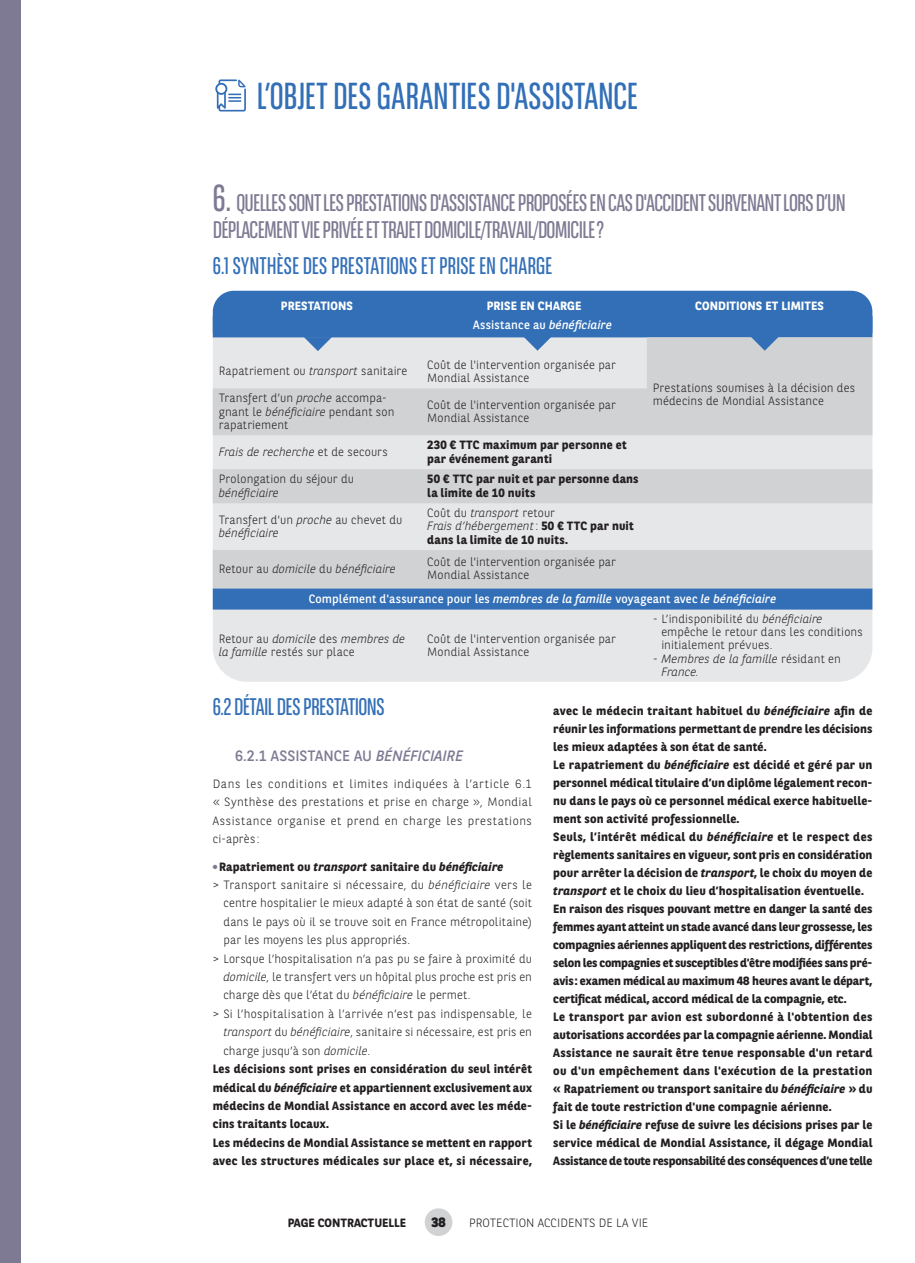
<style>
.page{position:relative;width:915px;height:1263px;background:#fff}
.page>*{position:absolute;margin:0;border:0;box-sizing:border-box;transform-origin:0 0}
.t1{font:37.5px "BNPP Sans Condensed";letter-spacing:-.005em;color:#326fb7}
.t2{font:24px/27px "BNPP Sans Condensed";letter-spacing:-.03em;color:#7f7a93}
.t3{font:24px "BNPP Sans Condensed";letter-spacing:-.01em;color:#326fb7}
.t4{font:24px "BNPP Sans Condensed";letter-spacing:-.03em;color:#326fb7}
.t5{font:15px "BNPP Sans";letter-spacing:-.005em;color:#7f7a93}
.t6{font:800 13.5px "BNPP Rounded";color:#231f20}
.t7{font:700 12px/18px "BNPP Sans";letter-spacing:.015em;color:#231f20}
.t8{font:300 12px/13.2px "BNPP Sans";letter-spacing:.015em;color:#231f20}
.t9{font:italic 300 12px/13.2px "BNPP Sans";letter-spacing:.005em;color:#231f20}
.t10{font:12px "BNPP Sans";letter-spacing:.015em;color:#fff}
.t11{font:700 12px "BNPP Sans";letter-spacing:.005em;color:#fff}
.t12{font:300 12px "BNPP Rounded";color:#231f20}
.t13{font:700 12px "BNPP Rounded";color:#231f20}
.s1{font-size:37.5px}
.s2{font-style:italic}
.s3{font-style:normal}
.s4{font-weight:300}
.s5{font-weight:300;font-style:italic}
.s6{color:#7f7a93}
</style>
<div class="page">
<div style="left:424px;top:1208px;width:28px;height:28px;background:#d1d2d4;border-radius:50%"></div>
<div style="left:0;top:0;width:21px;height:1263px;background:#7f7a93"></div>
<div style="left:213px;top:610px;width:145px;height:72px;background:#e6e7e9"></div>
<div style="left:358px;top:610px;width:514px;height:72px;background:#e6e7e9"></div>
<svg style="left:213px;top:588px;width:659px;height:22px;background:#3973b8"></svg>
<svg style="left:213px;top:351px;width:659px;height:237px;background:#dadbdd"></svg>
<svg style="left:213px;top:291px;width:659px;height:60px;background:#5787c0"></svg>
<svg style="left:215px;top:79px;width:31px;height:32px"></svg>
<h1 class="t1" style="left:256px;top:73px;width:383px">L’OBJET DES GARANTIES D'ASSISTANCE</h1>
<h2 class="t2" style="left:213px;top:189px;width:634px"><span class="s1">6.</span> QUELLES SONT LES PRESTATIONS D'ASSISTANCE PROPOSÉES EN CAS D'ACCIDENT SURVENANT LORS D’UN<br>DÉPLACEMENT VIE PRIVÉE ET TRAJET DOMICILE/TRAVAIL/DOMICILE?</h2>
<h2 class="t3" style="left:213px;top:251px;width:341px">6.1 SYNTHÈSE DES PRESTATIONS ET PRISE EN CHARGE</h2>
<p class="t11" style="left:281px;top:298px;width:74px">PRESTATIONS</p>
<p class="t11" style="left:486px;top:298px;width:96px">PRISE EN CHARGE</p>
<p class="t11" style="left:695px;top:298px;width:130px">CONDITIONS ET LIMITES</p>
<p class="t10" style="left:473px;top:317px;width:140px">Assistance au <span class="s2">bénéficiaire</span></p>
<p class="t8" style="left:219px;top:364px;width:190px">Rapatriement ou <span class="s2">transport</span> sanitaire</p>
<p class="t8" style="left:427px;top:357px;width:190px">Coût de l'intervention organisée par<br>Mondial Assistance</p>
<p class="t8" style="left:652px;top:381px;width:204px">Prestations soumises à la décision des</p>
<p class="t8" style="left:219px;top:391px;width:170px">Transfert d’un <span class="s2">proche</span> accompa-</p>
<p class="t8" style="left:652px;top:394px;width:173px">médecins de Mondial Assistance</p>
<p class="t8" style="left:219px;top:404px;width:177px">gnant le <span class="s2">bénéficiaire</span> pendant son rapatriement</p>
<p class="t8" style="left:427px;top:398px;width:190px">Coût de l'intervention organisée par<br>Mondial Assistance</p>
<p class="t9" style="left:219px;top:445px;width:170px">Frais de recherche <span class="s3">et de secours</span></p>
<p class="t7" style="left:427px;top:438px;width:201px;line-height:13.2px">230 € TTC maximum par personne et par événement garanti</p>
<p class="t8" style="left:219px;top:472px;width:137px">Prolongation du séjour du</p>
<p class="t9" style="left:219px;top:485px;width:61px">bénéficiaire</p>
<p class="t7" style="left:427px;top:472px;width:213px;line-height:13.2px">50 € TTC par nuit et par personne dans la limite de 10 nuits</p>
<p class="t8" style="left:219px;top:512px;width:185px">Transfert d'un <span class="s2">proche</span> au chevet du <span class="s2">bénéficiaire</span></p>
<p class="t7" style="left:427px;top:506px;width:208px;line-height:13.2px"><span class="s4">Coût du</span> <span class="s5">transport</span> <span class="s4">retour<br></span><span class="s5">Frais d’hébergement</span><span class="s4">:</span> 50 € TTC par nuit dans la limite de 10 nuits.</p>
<p class="t9" style="left:219px;top:561px;width:178px"><span class="s3">Retour au</span> domicile <span class="s3">du</span> bénéficiaire</p>
<p class="t8" style="left:427px;top:555px;width:190px">Coût de l'intervention organisée par<br>Mondial Assistance</p>
<p class="t10" style="left:309px;top:590px;width:469px">Complément d'assurance pour les <span class="s2">membres de la famille</span> voyageant avec <span class="s2">le bénéficiaire</span></p>
<p class="t9" style="left:219px;top:631px;width:188px"><span class="s3">Retour au</span> domicile <span class="s3">des</span> membres de la famille <span class="s3">restés sur place</span></p>
<p class="t8" style="left:427px;top:631px;width:190px">Coût de l'intervention organisée par<br>Mondial Assistance</p>
<p class="t8" style="left:661px;top:612px;width:203px;text-indent:-9px">- L’indisponibilité du <span class="s2">bénéficiaire </span>empêche le retour dans les conditions initialement prévues.</p>
<p class="t9" style="left:661px;top:651px;width:181px;text-indent:-9px"><span class="s3">-</span> Membres de la famille <span class="s3">résidant en<br></span>France<span class="s3">.</span></p>
<h2 class="t4" style="left:213px;top:692px;width:173px">6.2 DÉTAIL DES PRESTATIONS</h2>
<p class="t5" style="left:235px;top:745px;width:230px">6.2.1 ASSISTANCE AU <span class="s2">BÉNÉFICIAIRE</span></p>
<p class="t8" style="left:213px;top:774px;width:320px;line-height:18.5px;text-align:justify">Dans les conditions et limites indiquées à l’article 6.1 « Synthèse des prestations et prise en charge », Mondial Assistance organise et prend en charge les prestations ci-après :</p>
<p class="t7" style="left:213px;top:857px;width:292px"><span class="s6">●</span> Rapatriement ou <span class="s2">transport</span> sanitaire du <span class="s2">bénéficiaire</span></p>
<p class="t8" style="left:213px;top:878px;width:320px">&gt; Transport sanitaire si nécessaire, du <span class="s2">bénéficiaire</span> vers le</p>
<p class="t8" style="left:223px;top:896px;width:310px">centre hospitalier le mieux adapté à son état de santé (soit</p>
<p class="t8" style="left:223px;top:914px;width:310px">dans le pays où il se trouve soit en France métropolitaine)</p>
<p class="t8" style="left:223px;top:933px;width:188px">par les moyens les plus appropriés.</p>
<p class="t8" style="left:213px;top:951px;width:320px">&gt; Lorsque l’hospitalisation n’a pas pu se faire à proximité du</p>
<p class="t8" style="left:223px;top:970px;width:310px"><span class="s2">domicile</span>, le transfert vers un hôpital plus proche est pris en</p>
<p class="t8" style="left:223px;top:988px;width:248px">charge dès que l’état du <span class="s2">bénéficiaire</span> le permet.</p>
<p class="t8" style="left:213px;top:1006px;width:320px">&gt; Si l’hospitalisation à l’arrivée n’est pas indispensable, le</p>
<p class="t8" style="left:223px;top:1025px;width:310px"><span class="s2">transport</span> du <span class="s2">bénéficiaire</span>, sanitaire si nécessaire, est pris en</p>
<p class="t8" style="left:223px;top:1043px;width:148px">charge jusqu’à son <span class="s2">domicile</span>.</p>
<p class="t7" style="left:213px;top:1059px;width:320px">Les décisions sont prises en considération du seul intérêt</p>
<p class="t7" style="left:213px;top:1078px;width:320px">médical du <span class="s2">bénéficiaire</span> et appartiennent exclusivement aux</p>
<p class="t7" style="left:213px;top:1096px;width:320px">médecins de Mondial Assistance en accord avec les méde-</p>
<p class="t7" style="left:213px;top:1115px;width:118px">cins traitants locaux.</p>
<p class="t7" style="left:213px;top:1133px;width:320px">Les médecins de Mondial Assistance se mettent en rapport</p>
<p class="t7" style="left:213px;top:1151px;width:320px">avec les structures médicales sur place et, si nécessaire,</p>
<p class="t7" style="left:553px;top:701px;width:320px">avec le médecin traitant habituel du <span class="s2">bénéficiaire</span> afin de réunir les informations permettant de prendre les décisions les mieux adaptées à son état de santé.<br>Le rapatriement du <span class="s2">bénéficiaire</span> est décidé et géré par un personnel médical titulaire d’un diplôme légalement recon&shy;nu dans le pays où ce personnel médical exerce habituelle&shy;ment son activité professionnelle.<br>Seuls, l’intérêt médical du <span class="s2">bénéficiaire</span> et le respect des règlements sanitaires en vigueur, sont pris en considération pour arrêter la décision de <span class="s2">transport</span>, le choix du moyen de <span class="s2">transport</span> et le choix du lieu d’hospitalisation éventuelle.<br>En raison des risques pouvant mettre en danger la santé des femmes ayant atteint un stade avancé dans leur grossesse, les compagnies aériennes appliquent des restrictions, différentes selon les compagnies et susceptibles d'être modifiées sans pré&shy;avis: examen médical au maximum 48 heures avant le départ, certificat médical, accord médical de la compagnie, etc.<br>Le transport par avion est subordonné à l'obtention des autorisations accordées par la compagnie aérienne. Mondial Assistance ne saurait être tenue responsable d'un retard ou d'un empêchement dans l'exécution de la prestation « Rapatriement ou transport sanitaire du <span class="s2">bénéficiaire</span> » du fait de toute restriction d'une compagnie aérienne.<br>Si le <span class="s2">bénéficiaire</span> refuse de suivre les décisions prises par le service médical de Mondial Assistance, il dégage Mondial Assistance de toute responsabilité des conséquences d’une telle</p>
<p class="t13" style="left:288px;top:1215px;width:120px">PAGE CONTRACTUELLE</p>
<p class="t6" style="left:431px;top:1213px;width:16px">38</p>
<p class="t12" style="left:469px;top:1216px;width:180px">PROTECTION ACCIDENTS DE LA VIE</p>
</div>
